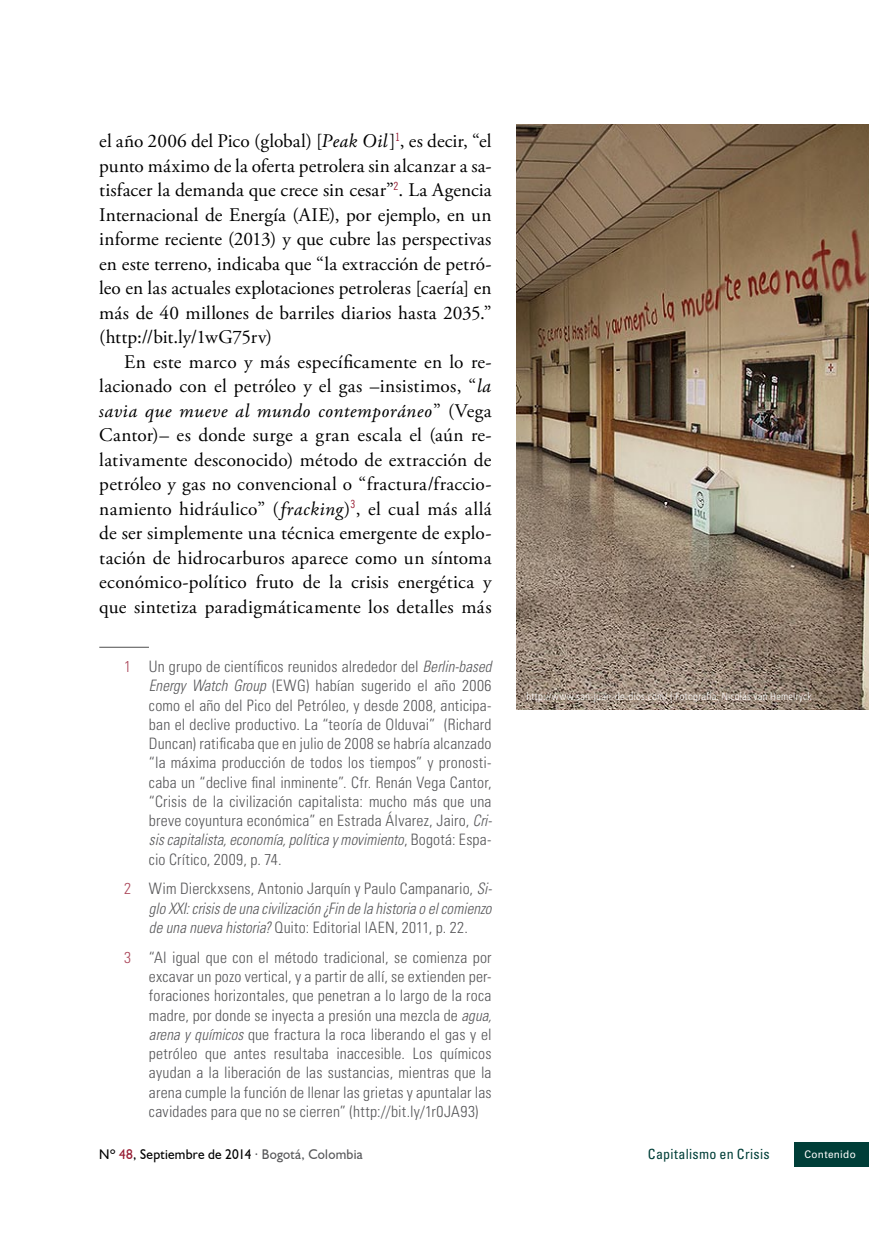
<style>
.page{position:relative;width:869px;height:1241px;background:#fff}
.page>*{position:absolute;margin:0;border:0;box-sizing:border-box;transform-origin:0 0}
.t1{font:19.25px/24.5px "Adobe Garamond Pro";letter-spacing:.015em;color:#000;text-align:justify}
.t2{font:300 condensed 15.75px/19.2px "Univers LT Std";letter-spacing:.015em;color:#58585a;text-align:justify}
.t3{font:italic 300 condensed 15.75px/19.2px "Univers LT Std";color:#58585a;text-align:justify;scale:.95 1}
.t4{font:14px "Humanist 521 BT";letter-spacing:.02em;color:#000;scale:.95 1}
.t5{font:condensed 14px "Univers LT Std";letter-spacing:.02em;color:#003e38}
.t6{font:300 condensed 10.5px "Frutiger LT Std";letter-spacing:.025em;color:#fff}
.t7{font:10.5px "Univers LT Std";letter-spacing:.035em;color:#fff;scale:.95 1}
.s1{font-style:italic}
.s2{color:#ac485b}
.s3{font-style:normal;color:#ac485b}
.s4{font-style:normal}
.s5{color:#971b32}
.s6{color:#58585a}
</style>
<div class="page">
<div style="left:794px;top:1141px;width:74px;height:25px;background:#003e38"></div>
<hr style="left:99px;top:647px;width:50px;height:1px;background:#4d4d4d">
<img style="left:516px;top:124px;width:352px;height:585px">
<p class="t1" style="left:99px;top:129px;width:393px">el año 2006 del Pico (global) [<span class="s1">Peak Oil</span>]<sup>1</sup>, es decir, “el punto máximo de la oferta petrolera sin alcanzar a sa&shy;tisfacer la demanda que crece sin cesar”<sup>2</sup>. La Agencia Internacional de Energía (AIE), por ejemplo, en un informe reciente (2013) y que cubre las perspectivas en este terreno, indicaba que “la extracción de petró&shy;leo en las actuales explotaciones petroleras [caería] en más de 40 millones de barriles diarios hasta 2035.” (http://bit.ly/1wG75rv)</p>
<p class="t1" style="left:99px;top:350px;width:397px;text-align:left;text-indent:25px">En este marco y más específicamente en lo re&shy;lacionado con el petróleo y el gas –insistimos, “<span class="s1">la savia que mueve al mundo contemporáneo</span>” ( Ve g a Cantor)– es donde surge a gran escala el (aún re&shy;lativamente desconocido) método de extracción de petróleo y gas no convencional o “fractura/fraccio&shy;namiento hidráulico” (<span class="s1">fracking</span>)<sup>3</sup>, el cual más allá de ser simplemente una técnica emergente de explo&shy;tación de hidrocarburos aparece como un síntoma económico-político fruto de la crisis energética y que sintetiza paradigmáticamente los detalles más</p>
<p class="t2" style="left:149px;top:656px;width:344px;text-indent:-25px"><span class="s2">1</span> Un grupo de científicos reunidos alrededor del <span class="s1">Berlin-based Energy Watch Group</span> (EWG) habían sugerido el año 2006 como el año del Pico del Petróleo, y desde 2008, anticipa&shy;ban el declive productivo. La “teoría de Olduvai” (Richard Duncan) ratificaba que en julio de 2008 se habría alcanzado “la máxima producción de todos los tiempos” y pronosti&shy;caba un “declive final inminente”. Cfr. Renán Vega Cantor, “Crisis de la civilización capitalista: mucho más que una breve coyuntura económica” en Estrada Álvarez, Jairo, <span class="s1">Cri&shy;sis capitalista, economía, política y movimiento</span>, Bogotá: Espa&shy;cio Crítico, 2009, p. 74.</p>
<p class="t3" style="left:149px;top:879px;width:362px;text-indent:-25px"><span class="s3">2</span> <span class="s4">Wim Dierckxsens, Antonio Jarquín y Paulo Campanario,</span> Si&shy;glo XXI: crisis de una civilización ¿Fin de la historia o el comienzo de una nueva historia? <span class="s4">Quito: Editorial IAEN, 2011, p. 22.</span></p>
<p class="t2" style="left:149px;top:947px;width:344px;text-indent:-25px"><span class="s2">3</span> “Al igual que con el método tradicional, se comienza por excavar un pozo vertical, y a partir de allí, se extienden per&shy;foraciones horizontales, que penetran a lo largo de la roca madre, por donde se inyecta a presión una mezcla de <span class="s1">agua, arena y químicos</span> que fractura la roca liberando el gas y el petróleo que antes resultaba inaccesible. Los químicos ayudan a la liberación de las sustancias, mientras que la arena cumple la función de llenar las grietas y apuntalar las cavidades para que no se cierren” (http://bit.ly/1r0JA93)</p>
<p class="t6" style="left:526px;top:690px;width:287px">http://www.san-juan-de-dios.com/ | Fotografía: Nicolás van Hemelryck</p>
<p class="t5" style="left:647px;top:1145px;width:123px">Capitalismo en Crisis</p>
<p class="t4" style="left:99px;top:1145px;width:278px">Nº <span class="s5">48</span>, Septiembre de 2014 <span class="s6">· Bogotá, Colombia</span></p>
<p class="t7" style="left:804px;top:1147px;width:56px">Contenido</p>
</div>
